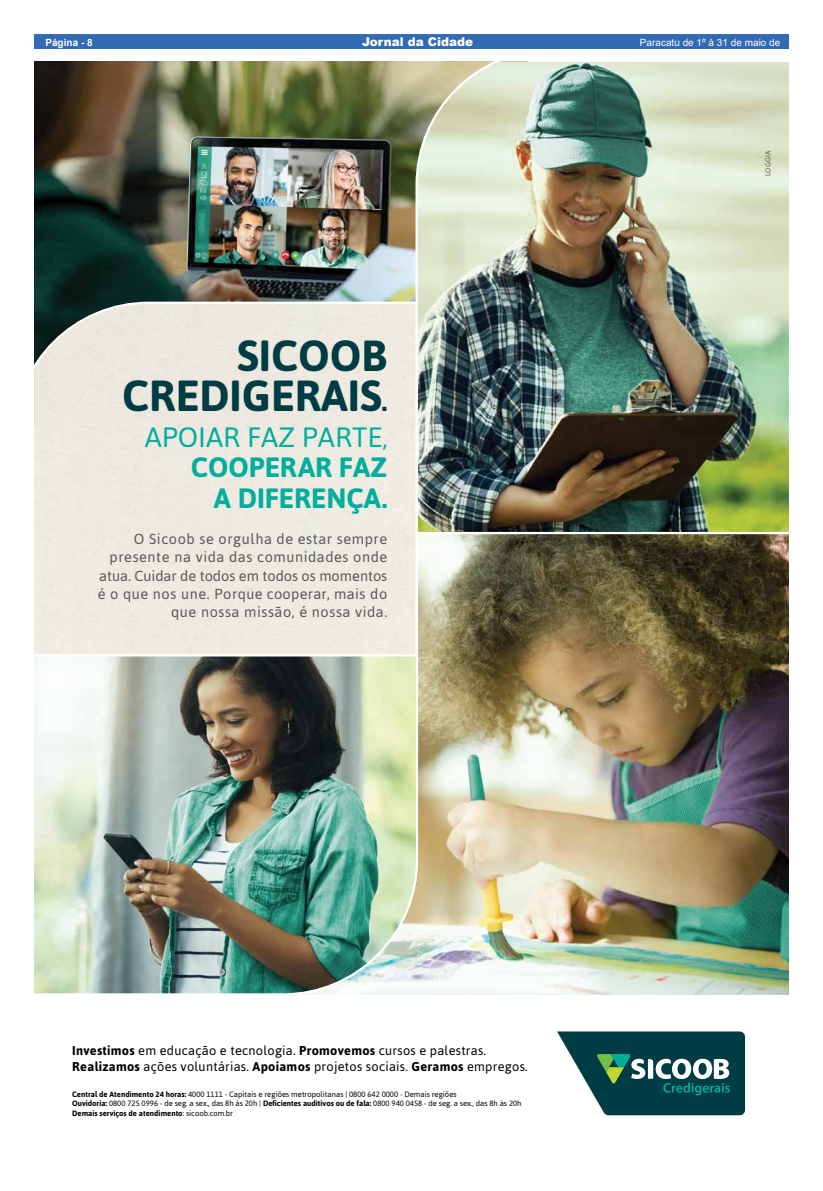
<style>
.page{position:relative;width:823px;height:1191px;background:#fff}
.page>*{position:absolute;margin:0;border:0;box-sizing:border-box;transform-origin:0 0}
.t1{font:700 43.5px/40.5px "Asap";color:#003c44;text-align:right}
.t2{font:700 27.9px/30.6px "Asap";color:#00ae9d;text-align:right}
.t3{font:14.5px/18.3px "Asap";letter-spacing:.04em;color:#58595b;text-align:right}
.t4{font:12.8px/15.3px "Asap";letter-spacing:.02em;color:#000}
.t5{font:900 12px "Arial";color:#fff}
.t6{font:10px "Arial";color:#fff}
.t7{font:700 10px "Arial";color:#fff}
.t8{font:7.7px/9.3px "Asap";color:#000}
.t9{font:7.3px "Myriad Pro";letter-spacing:.04em;color:#58595b}
.s1{font-size:27.8px}
.s2{font-weight:400}
.s3{font-weight:400;font-size:23.4px}
.s4{font-size:26.5px}
.s5{font-weight:700}
</style>
<div class="page">
<div style="left:34px;top:34px;width:754px;height:15px;background:#326ab3"></div>
<img style="left:419px;top:535px;width:369px;height:459px">
<img style="left:34px;top:62px;width:380px;height:238px">
<img style="left:34px;top:556px;width:385px;height:439px">
<img style="left:414px;top:62px;width:374px;height:473px">
<div style="left:34px;top:300px;width:384px;height:357px;background:#eeeae1"></div>
<svg style="left:557px;top:1031px;width:187px;height:84px"></svg>
<p class="t7" style="left:45px;top:35px;width:49px">Página - 8</p>
<h3 class="t5" style="left:362px;top:33px;width:112px">Jornal da Cidade</h3>
<p class="t6" style="left:639px;top:35px;width:142px">Paracatu de 1º à 31 de maio de</p>
<h1 class="t1" style="left:122px;top:334px;width:266px">SICOOB<br>CREDIGERAIS<span class="s1">.</span></h1>
<h2 class="t2" style="left:145px;top:421px;width:244px"><span class="s2">APOIAR FAZ PARTE</span><span class="s3">,<br></span>COOPERAR FAZ<br>A DIFERENÇA<span class="s4">.</span></h2>
<h3 class="t3" style="left:98px;top:530px;width:291px">O Sicoob se orgulha de estar sempre presente na vida das comunidades onde atua. Cuidar de todos em todos os momentos é o que nos une. Porque cooperar, mais do que nossa missão, é nossa vida.</h3>
<h3 class="t4" style="left:72px;top:1043px;width:456px"><span class="s5">Investimos</span> em educação e tecnologia. <span class="s5">Promovemos</span> cursos e palestras.<br><span class="s5">Realizamos</span> ações voluntárias. <span class="s5">Apoiamos</span> projetos sociais. <span class="s5">Geramos</span> empregos.</h3>
<p class="t8" style="left:72px;top:1089px;width:450px"><span class="s5">Central de Atendimento 24 horas:</span> 4000 1111 - Capitais e regiões metropolitanas | 0800 642 0000 - Demais regiões<br><span class="s5">Ouvidoria:</span> 0800 725 0996 - de seg. a sex., das 8h às 20h | <span class="s5">Deficientes auditivos ou de fala:</span> 0800 940 0458 - de seg. a sex., das 8h às 20h<br><span class="s5">Demais serviços de atendimento</span>: sicoob.com.br</p>
<p class="t9" style="left:763px;top:176px;width:27px;rotate:-90deg">LOGGIA</p>
</div>
